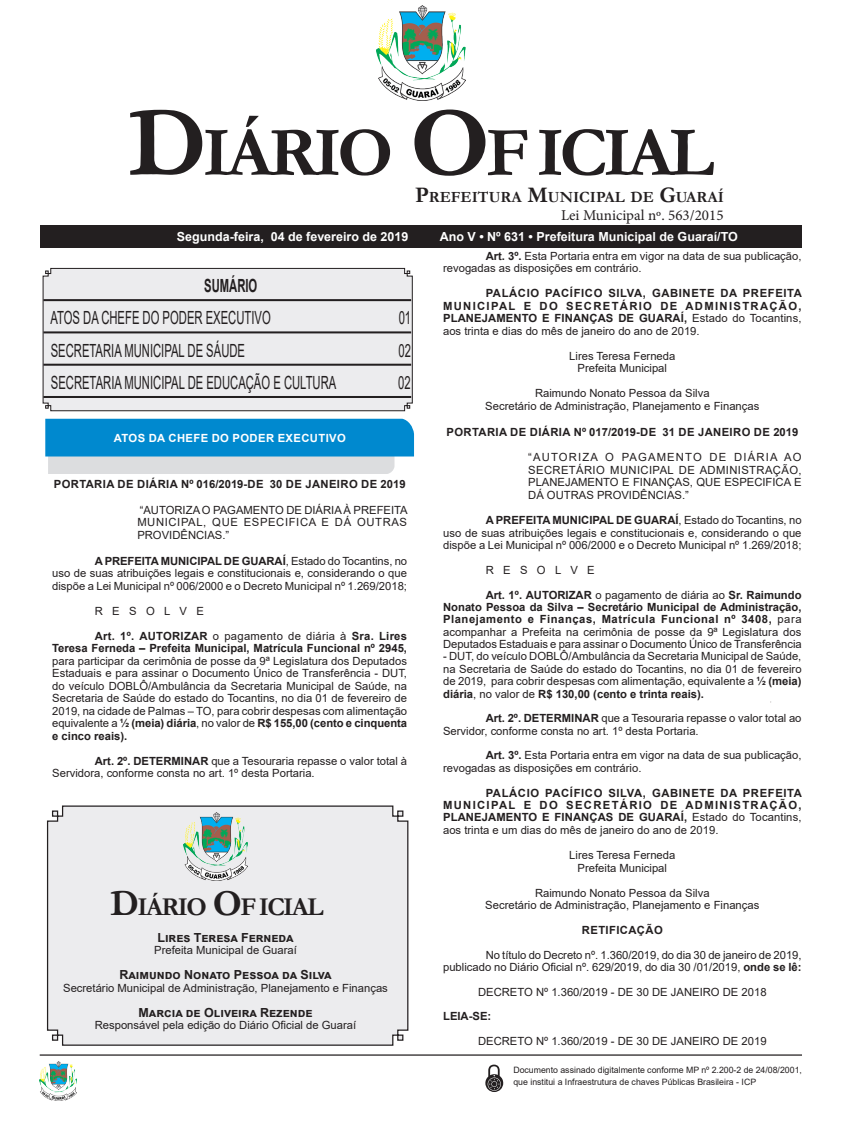
<style>
.page{position:relative;width:851px;height:1134px;background:#fff}
.page>*{position:absolute;margin:0;border:0;box-sizing:border-box;transform-origin:0 0}
.CORPO_DE_TEXTO{font:700 70.88px "Garamond";letter-spacing:-.06em;color:#231f20}
.CORPO_DE_TEXTO-2{font:700 25.88px "Garamond";letter-spacing:-.06em;color:#231f20}
.Nome_Secretário{font:18.12px "Arial";color:#231f20;scale:.62 1}
.Nome_Secretário-2{font:700 18.12px "Arial";color:#231f20;scale:.62 1}
.CORPO_DE_TEXTO-3{font:700 15.62px "Garamond";color:#231f20}
.t1{font:15px "Minion Pro";color:#231f20}
.t2{font:700 12.5px "Arial";color:#fff}
.Assinatura{font:700 12.5px "Arial";color:#231f20}
.CORPO_DE_TEXTO-4{font:11.25px/12.5px "Arial";color:#231f20;text-align:justify}
.Assinatura-2{font:11.25px "Arial";color:#231f20}
.CORPO_DE_TEXTO-5{font:700 11.25px/12.5px "Arial";letter-spacing:.01em;color:#231f20;text-align:justify}
.EMENTA{font:11.25px/12.4px "Arial";color:#231f20;text-align:justify}
.TITULOS{font:700 11.25px "Arial";letter-spacing:.035em;color:#231f20}
.Chancela2{font:700 11.25px "Arial";letter-spacing:.035em;color:#fff}
.SEM_PARAGRAFO{font:700 11.25px "Arial";color:#231f20}
.CORPO_DE_TEXTO-6{font:8.75px/12.5px "Arial";color:#231f20}
.s1{font-size:101.25px}
.s2{font-size:22.38px}
.s3{font-family:"Myriad Pro";font-weight:400;font-size:11.25px;color:#231f20}
.s4{font-weight:700}
.s5{font-size:36.88px}
.s6{font-weight:400}
</style>
<div class="page">
<div style="left:40px;top:225px;width:761px;height:22px;background:#231f20"></div>
<hr style="left:40px;top:1054px;width:761px;height:2px;background:#231f20">
<img style="left:376px;top:5px;width:89px;height:95px">
<img style="left:40px;top:1061px;width:37px;height:39px">
<svg style="left:485px;top:1065px;width:18px;height:27px"></svg>
<div style="left:46px;top:805px;width:363px;height:241px;background:#ececee"></div>
<img style="left:183px;top:812px;width:64px;height:68px">
<svg style="left:42px;top:268px;width:371px;height:143px;background:#dddcde"></svg>
<svg style="left:45px;top:419px;width:369px;height:55px;background:#47a4d4"></svg>
<p class="CORPO_DE_TEXTO" style="left:128px;top:105px;width:587px"><span class="s1">D</span>IÁRIO <span class="s1">O</span>F ICIAL</p>
<p class="CORPO_DE_TEXTO-3" style="left:415px;top:186px;width:310px"><span class="s2">P</span>REFEITURA <span class="s2">M</span>UNICIPAL DE <span class="s2">G</span>UARAÍ</p>
<p class="t1" style="left:561px;top:205px;width:164px">Lei Municipal nº. 563/2015</p>
<p class="EMENTA" style="left:373px;top:166px;width:5px">“</p>
<p class="t2" style="left:177px;top:228px;width:233px">Segunda-feira, 04 de fevereiro de 2019</p>
<p class="t2" style="left:439px;top:228px;width:303px">Ano V • Nº 631 • Prefeitura Municipal de Guaraí/TO<span class="s3">/</span></p>
<p class="Nome_Secretário-2" style="left:204px;top:273px;width:87px">SUMÁRIO</p>
<p class="Nome_Secretário" style="left:50px;top:305px;width:357px">ATOS DA CHEFE DO PODER EXECUTIVO</p>
<p class="Nome_Secretário" style="left:398px;top:305px;width:22px">01</p>
<p class="Nome_Secretário" style="left:51px;top:338px;width:315px">SECRETARIA MUNICIPAL DE SÁUDE</p>
<p class="Nome_Secretário" style="left:398px;top:338px;width:22px">02</p>
<p class="Nome_Secretário" style="left:51px;top:370px;width:462px">SECRETARIA MUNICIPAL DE EDUCAÇÃO E CULTURA</p>
<p class="Nome_Secretário" style="left:398px;top:370px;width:22px">02</p>
<p class="Chancela2" style="left:114px;top:430px;width:233px">ATOS DA CHEFE DO PODER EXECUTIVO</p>
<p class="TITULOS" style="left:54px;top:476px;width:353px">PORTARIA DE DIÁRIA Nº 016/2019-DE 30 DE JANEIRO DE 2019</p>
<p class="EMENTA" style="left:137px;top:503px;width:272px">“AUTORIZA O PAGAMENTO DE DIÁRIA À PREFEITA MUNICIPAL, QUE ESPECIFICA E DÁ OUTRAS PROVIDÊNCIAS.”</p>
<p class="CORPO_DE_TEXTO-4" style="left:52px;top:554px;width:356px;text-indent:43px"><span class="s4">A PREFEITA MUNICIPAL DE GUARAÍ</span>, Estado do Tocantins, no uso de suas atribuições legais e constitucionais e, considerando o que dispõe a Lei Municipal nº 006/2000 e o Decreto Municipal nº 1.269/2018;</p>
<p class="CORPO_DE_TEXTO-4" style="left:95px;top:604px;width:111px">R E S O L V E</p>
<p class="CORPO_DE_TEXTO-4" style="left:52px;top:629px;width:356px;text-indent:43px"><span class="s4">Art. 1º. AUTORIZAR</span> o pagamento de diária à <span class="s4">Sra. Lires Teresa Ferneda – Prefeita Municipal, Matrícula Funcional nº 2945, </span>para participar da cerimônia de posse da 9ª Legislatura dos Deputados Estaduais e para assinar o Documento Único de Transferência - DUT, do veículo DOBLÔ/Ambulância da Secretaria Municipal de Saúde, na Secretaria de Saúde do estado do Tocantins, no dia 01 de fevereiro de 2019, na cidade de Palmas – TO, para cobrir despesas com alimentação equivalente a <span class="s4">½ (meia) diária</span>, no valor de <span class="s4">R$ 155,00 (cento e cinquenta e cinco reais).</span></p>
<p class="CORPO_DE_TEXTO-4" style="left:52px;top:754px;width:356px;text-indent:43px"><span class="s4">Art. 2º. DETERMINAR</span> que a Tesouraria repasse o valor total à<br>Servidora, conforme consta no art. 1º desta Portaria.</p>
<p class="CORPO_DE_TEXTO-2" style="left:110px;top:889px;width:215px"><span class="s5">D</span>IÁRIO <span class="s5">O</span>F ICIAL</p>
<p class="Assinatura" style="left:157px;top:928px;width:137px">Lires Teresa Ferneda</p>
<p class="Assinatura-2" style="left:154px;top:942px;width:144px">Prefeita Municipal de Guaraí</p>
<p class="Assinatura" style="left:119px;top:966px;width:213px">Raimundo Nonato Pessoa da Silva</p>
<p class="Assinatura-2" style="left:63px;top:980px;width:326px">Secretário Municipal de Administração, Planejamento e Finanças</p>
<p class="Assinatura" style="left:138px;top:1003px;width:175px">Marcia de Oliveira Rezende</p>
<p class="Assinatura-2" style="left:95px;top:1017px;width:263px">Responsável pela edição do Diário Oficial de Guaraí</p>
<p class="CORPO_DE_TEXTO-4" style="left:443px;top:250px;width:360px;text-indent:43px"><span class="s4">Art. 3º.</span> Esta Portaria entra em vigor na data de sua publicação, revogadas as disposições em contrário.</p>
<p class="CORPO_DE_TEXTO-5" style="left:443px;top:287px;width:360px;text-indent:43px">PALÁCIO PACÍFICO SILVA, GABINETE DA PREFEITA MUNICIPAL E DO SECRETÁRIO DE ADMINISTRAÇÃO, PLANEJAMENTO E FINANÇAS DE GUARAÍ, <span class="s6">Estado do Tocantins, aos trinta e dias do mês de janeiro do ano de 2019.</span></p>
<p class="Assinatura-2" style="left:569px;top:348px;width:108px">Lires Teresa Ferneda</p>
<p class="Assinatura-2" style="left:577px;top:361px;width:91px">Prefeita Municipal</p>
<p class="Assinatura-2" style="left:535px;top:386px;width:176px">Raimundo Nonato Pessoa da Silva</p>
<p class="Assinatura-2" style="left:485px;top:398px;width:275px">Secretário de Administração, Planejamento e Finanças</p>
<p class="TITULOS" style="left:446px;top:424px;width:353px">PORTARIA DE DIÁRIA Nº 017/2019-DE 31 DE JANEIRO DE 2019</p>
<p class="EMENTA" style="left:528px;top:451px;width:275px">“AUTORIZA O PAGAMENTO DE DIÁRIA AO SECRETÁRIO MUNICIPAL DE ADMINISTRAÇÃO, PLANEJAMENTO E FINANÇAS, QUE ESPECIFICA E DÁ OUTRAS PROVIDÊNCIAS.”</p>
<p class="CORPO_DE_TEXTO-4" style="left:443px;top:514px;width:360px;text-indent:43px"><span class="s4">A PREFEITA MUNICIPAL DE GUARAÍ</span>, Estado do Tocantins, no uso de suas atribuições legais e constitucionais e, considerando o que dispõe a Lei Municipal nº 006/2000 e o Decreto Municipal nº 1.269/2018;</p>
<p class="CORPO_DE_TEXTO-4" style="left:485px;top:564px;width:111px">R E S O L V E</p>
<p class="CORPO_DE_TEXTO-4" style="left:443px;top:588px;width:360px;text-indent:43px"><span class="s4">Art. 1º. AUTORIZAR</span> o pagamento de diária ao <span class="s4">Sr. Raimundo Nonato Pessoa da Silva – Secretário Municipal de Administração, Planejamento e Finanças, Matrícula Funcional nº 3408,</span> para acompanhar a Prefeita na cerimônia de posse da 9ª Legislatura dos Deputados Estaduais e para assinar o Documento Único de Transferência</p>
<p class="CORPO_DE_TEXTO-4" style="left:443px;top:650px;width:360px">- DUT, do veículo DOBLÔ/Ambulância da Secretaria Municipal de Saúde, na Secretaria de Saúde do estado do Tocantins, no dia 01 de fevereiro de 2019, para cobrir despesas com alimentação, equivalente a <span class="s4">½ (meia) diária</span>, no valor de <span class="s4">R$ 130,00 (cento e trinta reais).</span></p>
<p class="CORPO_DE_TEXTO-4" style="left:443px;top:712px;width:360px;text-indent:43px"><span class="s4">Art. 2º. DETERMINAR</span> que a Tesouraria repasse o valor total ao<br>Servidor, conforme consta no art. 1º desta Portaria.</p>
<p class="CORPO_DE_TEXTO-4" style="left:443px;top:749px;width:360px;text-indent:43px"><span class="s4">Art. 3º.</span> Esta Portaria entra em vigor na data de sua publicação, revogadas as disposições em contrário.</p>
<p class="CORPO_DE_TEXTO-5" style="left:443px;top:787px;width:360px;text-indent:43px">PALÁCIO PACÍFICO SILVA, GABINETE DA PREFEITA MUNICIPAL E DO SECRETÁRIO DE ADMINISTRAÇÃO, PLANEJAMENTO E FINANÇAS DE GUARAÍ, <span class="s6">Estado do Tocantins, aos trinta e um dias do mês de janeiro do ano de 2019.</span></p>
<p class="Assinatura-2" style="left:569px;top:848px;width:108px">Lires Teresa Ferneda</p>
<p class="Assinatura-2" style="left:577px;top:860px;width:91px">Prefeita Municipal</p>
<p class="Assinatura-2" style="left:535px;top:885px;width:176px">Raimundo Nonato Pessoa da Silva</p>
<p class="Assinatura-2" style="left:485px;top:897px;width:275px">Secretário de Administração, Planejamento e Finanças</p>
<p class="TITULOS" style="left:581px;top:922px;width:82px">RETIFICAÇÃO</p>
<p class="CORPO_DE_TEXTO-4" style="left:443px;top:948px;width:360px;text-align:right">No título do Decreto nº. 1.360/2019, do dia 30 de janeiro de 2019, publicado no Diário Oficial nº. 629/2019, do dia 30 /01/2019, <span class="s4">onde se lê:</span></p>
<p class="Assinatura-2" style="left:478px;top:984px;width:290px">DECRETO Nº 1.360/2019 - DE 30 DE JANEIRO DE 2018</p>
<p class="SEM_PARAGRAFO" style="left:443px;top:1008px;width:50px">LEIA-SE:</p>
<p class="Assinatura-2" style="left:478px;top:1033px;width:290px">DECRETO Nº 1.360/2019 - DE 30 DE JANEIRO DE 2019</p>
<p class="CORPO_DE_TEXTO-6" style="left:513px;top:1063px;width:290px">Documento assinado digitalmente conforme MP nº 2.200-2 de 24/08/2001, que institui a Infraestrutura de chaves Públicas Brasileira - ICP</p>
</div>
